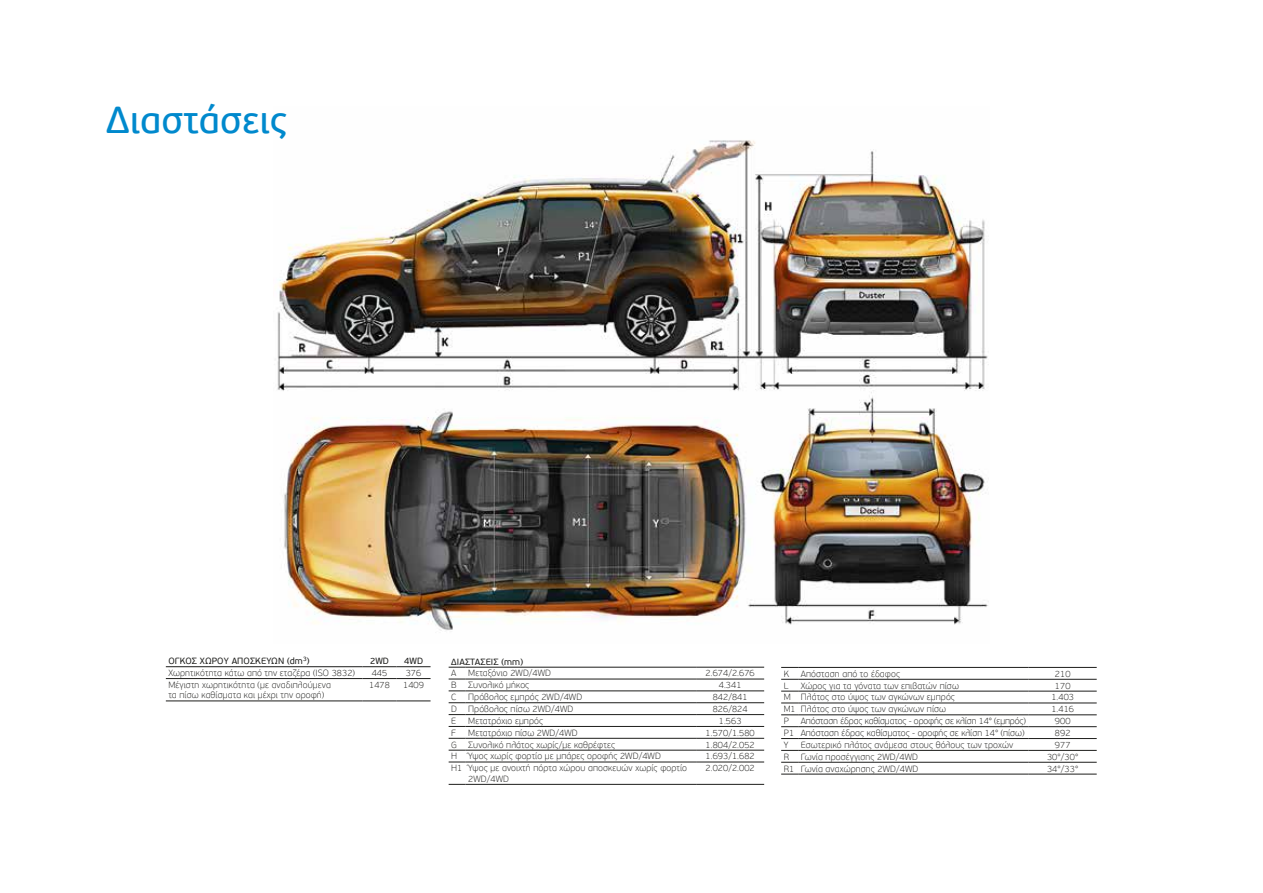
<style>
.page{position:relative;width:1263px;height:893px;background:#fff}
.page>*{position:absolute;margin:0;border:0;box-sizing:border-box;transform-origin:0 0}
.t1{font:37.5px "PF Beau Sans Pro Bbook";color:#0089cd}
.t2{font:100 9px/10.5px "PF Beau Sans Pro";letter-spacing:.01em;color:#1d1d1b}
.t3{font:100 9px "PF Beau Sans Pro";letter-spacing:-.015em;color:#1d1d1b}
.t4{font:9px "PF Beau Sans Pro";letter-spacing:.01em;color:#1d1d1b}
</style>
<div class="page">
<img style="left:277px;top:140px;width:712px;height:491px">
<svg style="left:449px;top:726px;width:17px;height:1px"></svg>
<hr style="left:466px;top:726px;width:230px;height:1px;background:#1d1d1b">
<hr style="left:696px;top:726px;width:68px;height:1px;background:#1d1d1b">
<svg style="left:449px;top:738px;width:17px;height:1px"></svg>
<hr style="left:466px;top:738px;width:230px;height:1px;background:#1d1d1b">
<hr style="left:696px;top:738px;width:68px;height:1px;background:#1d1d1b">
<svg style="left:449px;top:750px;width:17px;height:1px"></svg>
<hr style="left:466px;top:750px;width:230px;height:1px;background:#1d1d1b">
<hr style="left:696px;top:750px;width:68px;height:1px;background:#1d1d1b">
<svg style="left:449px;top:762px;width:17px;height:1px"></svg>
<hr style="left:466px;top:762px;width:230px;height:1px;background:#1d1d1b">
<hr style="left:696px;top:762px;width:68px;height:1px;background:#1d1d1b">
<svg style="left:449px;top:784px;width:17px;height:1px"></svg>
<hr style="left:466px;top:784px;width:230px;height:1px;background:#1d1d1b">
<hr style="left:696px;top:784px;width:68px;height:1px;background:#1d1d1b">
<svg style="left:449px;top:679px;width:17px;height:1px"></svg>
<hr style="left:466px;top:679px;width:230px;height:1px;background:#1d1d1b">
<hr style="left:696px;top:679px;width:68px;height:1px;background:#1d1d1b">
<svg style="left:449px;top:691px;width:17px;height:1px"></svg>
<hr style="left:466px;top:691px;width:230px;height:1px;background:#1d1d1b">
<hr style="left:696px;top:691px;width:68px;height:1px;background:#1d1d1b">
<svg style="left:449px;top:702px;width:17px;height:1px"></svg>
<hr style="left:466px;top:702px;width:230px;height:1px;background:#1d1d1b">
<hr style="left:696px;top:702px;width:68px;height:1px;background:#1d1d1b">
<svg style="left:449px;top:714px;width:17px;height:1px"></svg>
<hr style="left:466px;top:714px;width:230px;height:1px;background:#1d1d1b">
<hr style="left:696px;top:714px;width:68px;height:1px;background:#1d1d1b">
<svg style="left:449px;top:667px;width:17px;height:1px"></svg>
<hr style="left:466px;top:667px;width:230px;height:1px;background:#1d1d1b">
<hr style="left:696px;top:667px;width:68px;height:1px;background:#1d1d1b">
<hr style="left:166px;top:701px;width:196px;height:1px;background:#1d1d1b">
<hr style="left:362px;top:701px;width:34px;height:1px;background:#1d1d1b">
<hr style="left:396px;top:701px;width:35px;height:1px;background:#1d1d1b">
<hr style="left:166px;top:678px;width:196px;height:1px;background:#1d1d1b">
<hr style="left:362px;top:678px;width:34px;height:1px;background:#1d1d1b">
<hr style="left:396px;top:678px;width:35px;height:1px;background:#1d1d1b">
<hr style="left:362px;top:666px;width:34px;height:1px;background:#1d1d1b">
<hr style="left:396px;top:666px;width:35px;height:1px;background:#1d1d1b">
<hr style="left:166px;top:666px;width:196px;height:1px;background:#1d1d1b">
<svg style="left:781px;top:667px;width:17px;height:1px"></svg>
<hr style="left:798px;top:667px;width:231px;height:1px;background:#1d1d1b">
<hr style="left:1029px;top:667px;width:68px;height:1px;background:#1d1d1b">
<svg style="left:781px;top:679px;width:17px;height:1px"></svg>
<hr style="left:798px;top:679px;width:231px;height:1px;background:#1d1d1b">
<hr style="left:1029px;top:679px;width:68px;height:1px;background:#1d1d1b">
<svg style="left:781px;top:691px;width:17px;height:1px"></svg>
<hr style="left:798px;top:691px;width:231px;height:1px;background:#1d1d1b">
<hr style="left:1029px;top:691px;width:68px;height:1px;background:#1d1d1b">
<svg style="left:781px;top:703px;width:17px;height:1px"></svg>
<hr style="left:798px;top:703px;width:231px;height:1px;background:#1d1d1b">
<hr style="left:1029px;top:703px;width:68px;height:1px;background:#1d1d1b">
<svg style="left:781px;top:715px;width:17px;height:1px"></svg>
<hr style="left:798px;top:715px;width:231px;height:1px;background:#1d1d1b">
<hr style="left:1029px;top:715px;width:68px;height:1px;background:#1d1d1b">
<svg style="left:781px;top:726px;width:17px;height:1px"></svg>
<hr style="left:798px;top:726px;width:231px;height:1px;background:#1d1d1b">
<hr style="left:1029px;top:726px;width:68px;height:1px;background:#1d1d1b">
<svg style="left:781px;top:738px;width:17px;height:1px"></svg>
<hr style="left:798px;top:738px;width:231px;height:1px;background:#1d1d1b">
<hr style="left:1029px;top:738px;width:68px;height:1px;background:#1d1d1b">
<svg style="left:781px;top:750px;width:17px;height:1px"></svg>
<hr style="left:798px;top:750px;width:231px;height:1px;background:#1d1d1b">
<hr style="left:1029px;top:750px;width:68px;height:1px;background:#1d1d1b">
<svg style="left:781px;top:762px;width:17px;height:1px"></svg>
<hr style="left:798px;top:762px;width:231px;height:1px;background:#1d1d1b">
<hr style="left:1029px;top:762px;width:68px;height:1px;background:#1d1d1b">
<hr style="left:1029px;top:774px;width:68px;height:1px;background:#1d1d1b">
<svg style="left:781px;top:774px;width:17px;height:1px"></svg>
<hr style="left:798px;top:774px;width:231px;height:1px;background:#1d1d1b">
<h1 class="t1" style="left:106px;top:98px;width:183px">Διαστάσεις</h1>
<p class="t4" style="left:168px;top:656px;width:143px">ΟΓΚΟΣ ΧΩΡΟΥ ΑΠΟΣΚΕΥΩΝ (dm<sup>3</sup>)</p>
<p class="t4" style="left:370px;top:656px;width:21px">2WD</p>
<p class="t4" style="left:404px;top:656px;width:21px">4WD</p>
<p class="t2" style="left:168px;top:668px;width:188px">Χωρητικότητα κάτω από την εταζέρα (ISO 3832)</p>
<p class="t2" style="left:372px;top:668px;width:17px">445</p>
<p class="t2" style="left:406px;top:668px;width:17px">376</p>
<p class="t2" style="left:168px;top:679px;width:164px">Μέγιστη χωρητικότητα (με αναδιπλούμενα τα πίσω καθίσματα και μέχρι την οροφή)</p>
<p class="t2" style="left:369px;top:679px;width:22px">1478</p>
<p class="t2" style="left:403px;top:679px;width:22px">1409</p>
<p class="t4" style="left:451px;top:656px;width:73px">ΔΙΑΣΤΑΣΕΙΣ (mm)</p>
<p class="t2" style="left:451px;top:668px;width:7px">A</p>
<p class="t2" style="left:468px;top:668px;width:84px">Μεταξόνιο 2WD/4WD</p>
<p class="t2" style="left:705px;top:668px;width:51px">2.674/2.676</p>
<p class="t2" style="left:451px;top:680px;width:7px">B</p>
<p class="t2" style="left:468px;top:680px;width:63px">Συνολικό μήκος</p>
<p class="t2" style="left:719px;top:680px;width:24px">4.341</p>
<p class="t2" style="left:451px;top:692px;width:7px">C</p>
<p class="t2" style="left:468px;top:692px;width:116px">Πρόβολος εμπρός 2WD/4WD</p>
<p class="t2" style="left:713px;top:692px;width:36px">842/841</p>
<p class="t2" style="left:451px;top:704px;width:124px">D Πρόβολος πίσω 2WD/4WD</p>
<p class="t2" style="left:713px;top:704px;width:36px">826/824</p>
<p class="t2" style="left:451px;top:716px;width:6px">E</p>
<p class="t2" style="left:468px;top:716px;width:76px">Μετατρόχιο εμπρός</p>
<p class="t2" style="left:719px;top:716px;width:24px">1.563</p>
<p class="t2" style="left:451px;top:727px;width:6px">F</p>
<p class="t2" style="left:468px;top:727px;width:111px">Μετατρόχιο πίσω 2WD/4WD</p>
<p class="t2" style="left:705px;top:727px;width:51px">1.570/1.580</p>
<p class="t2" style="left:451px;top:739px;width:7px">G</p>
<p class="t2" style="left:468px;top:739px;width:148px">Συνολικό πλάτος χωρίς/με καθρέφτες</p>
<p class="t2" style="left:705px;top:739px;width:51px">1.804/2.052</p>
<p class="t2" style="left:451px;top:751px;width:211px">H Ύψος χωρίς φορτίο με μπάρες οροφής 2WD/4WD</p>
<p class="t2" style="left:705px;top:751px;width:51px">1.693/1.682</p>
<p class="t2" style="left:468px;top:763px;width:220px;text-indent:-17px">Η1 Ύψος με ανοιχτή πόρτα χώρου αποσκευών χωρίς φορτίο<br>2WD/4WD</p>
<p class="t2" style="left:705px;top:763px;width:51px">2.020/2.002</p>
<p class="t2" style="left:784px;top:668px;width:7px">Κ</p>
<p class="t2" style="left:801px;top:668px;width:101px">Απόσταση από το έδαφος</p>
<p class="t2" style="left:1055px;top:668px;width:17px">210</p>
<p class="t2" style="left:784px;top:680px;width:6px">L</p>
<p class="t2" style="left:801px;top:680px;width:160px">Χώρος για τα γόνατα των επιβατών πίσω</p>
<p class="t2" style="left:1055px;top:680px;width:17px">170</p>
<p class="t2" style="left:784px;top:692px;width:173px">M Πλάτος στο ύψος των αγκώνων εμπρός</p>
<p class="t2" style="left:1051px;top:692px;width:24px">1.403</p>
<p class="t2" style="left:784px;top:704px;width:164px">Μ1 Πλάτος στο ύψος των αγκώνων πίσω</p>
<p class="t2" style="left:1051px;top:704px;width:24px">1.416</p>
<p class="t2" style="left:784px;top:716px;width:7px">P</p>
<p class="t3" style="left:801px;top:716px;width:227px">Απόσταση έδρας καθίσματος - οροφής σε κλίση 14° (εμπρός)</p>
<p class="t2" style="left:1055px;top:716px;width:17px">900</p>
<p class="t2" style="left:784px;top:728px;width:242px">P1 Απόσταση έδρας καθίσματος - οροφής σε κλίση 14° (πίσω)</p>
<p class="t2" style="left:1055px;top:728px;width:17px">892</p>
<p class="t2" style="left:784px;top:739px;width:6px">Υ</p>
<p class="t2" style="left:801px;top:739px;width:214px">Εσωτερικό πλάτος ανάμεσα στους θόλους των τροχών</p>
<p class="t2" style="left:1055px;top:739px;width:17px">977</p>
<p class="t2" style="left:784px;top:751px;width:7px">R</p>
<p class="t2" style="left:801px;top:751px;width:119px">Γωνία προσέγγισης 2WD/4WD</p>
<p class="t2" style="left:1047px;top:751px;width:33px">30°/30°</p>
<p class="t2" style="left:784px;top:763px;width:136px">R1 Γωνία αναχώρησης 2WD/4WD</p>
<p class="t2" style="left:1047px;top:763px;width:33px">34°/33°</p>
</div>
